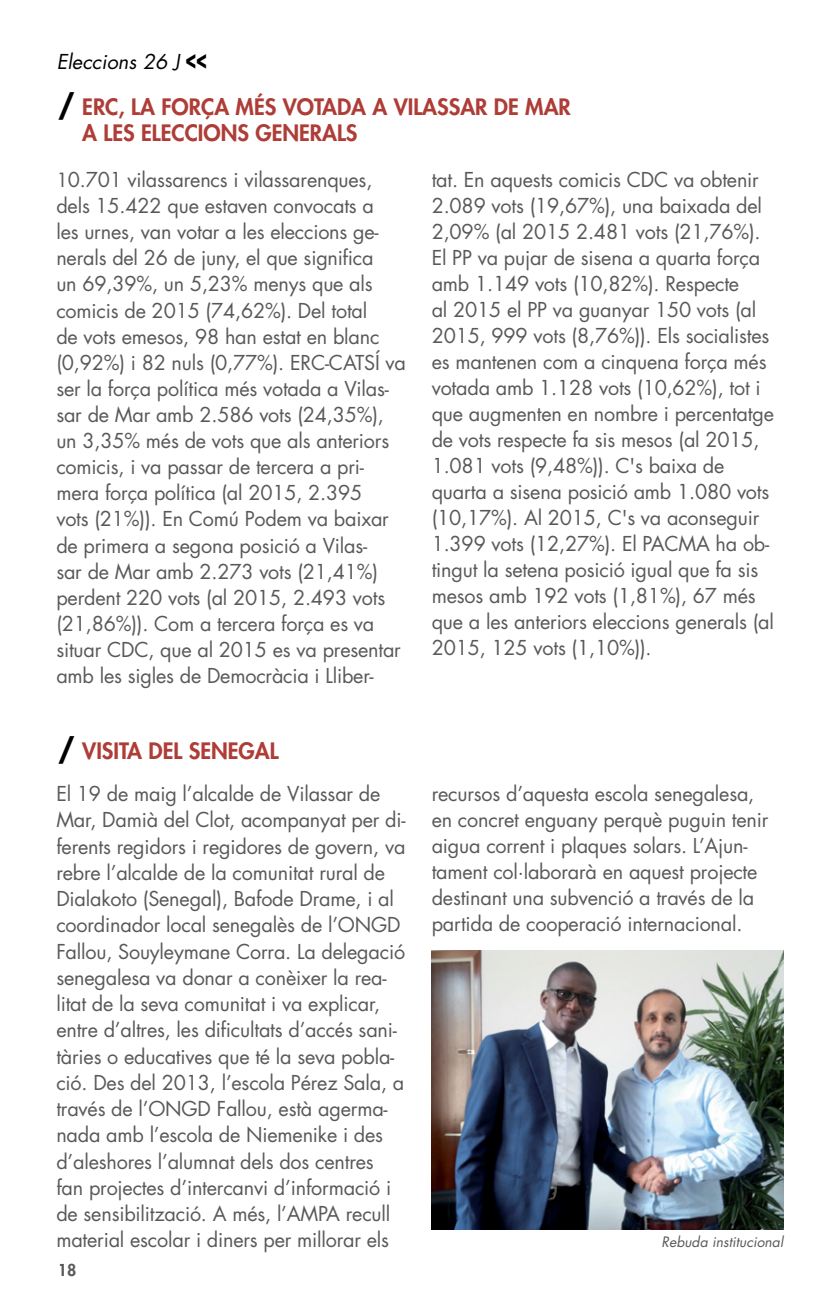
<style>
.page{position:relative;width:840px;height:1304px;background:#fff}
.page>*{position:absolute;margin:0;border:0;box-sizing:border-box;transform-origin:0 0}
.t1{font:700 30px "Futura Std";color:#000}
.t2{font:800 22px/26px "Futura Std";color:#ae3d37}
.t3{font:20px/26.2px "Futura Std";letter-spacing:-.01em;color:#58595b}
.t4{font:italic 20px "Futura Std";color:#000}
.t5{font:800 16px "Futura Std";color:#58595b}
.t6{font:italic 14px "Futura Std";color:#58595b}
.s1{font-weight:800;font-style:normal;font-size:30px}
.s2{font-size:19px}
.s3{font-weight:700;font-size:30px;color:#000}
</style>
<div class="page">
<img style="left:431px;top:950px;width:351px;height:279px">
<p class="t4" style="left:57px;top:49px;width:151px">Eleccions 26 J <span class="s1">&lt;&lt;</span></p>
<h1 class="t1" style="left:58px;top:86px;width:19px">/</h1>
<p class="t2" style="left:82px;top:94px;width:490px">ERC, LA FORÇA MÉS VOTADA A VILASSAR DE MAR<br>A LES ELECCIONS GENERALS</p>
<p class="t3" style="left:56px;top:167px;width:351px"><span class="s2">1</span>0.701 vilassarencs i vilassarenques, dels 15.422 que estaven convocats a<br>les urnes, van votar a les eleccions ge&shy;nerals del 26 de juny, el que significa<br>un 69,39%, un 5,23% menys que als comicis de 2015 (74,62%). Del total<br>de vots emesos, 98 han estat en blanc (0,92%) i 82 nuls (0,77%). ERC-CATSÍ va ser la força política més votada a Vilas&shy;sar de Mar amb 2.586 vots (24,35%), un 3,35% més de vots que als anteriors comicis, i va passar de tercera a pri&shy;mera força política (al 2015, 2.395<br>vots (21%)). En Comú Podem va baixar de primera a segona posició a Vilas-<br>sar de Mar amb 2.273 vots (21,41%) perdent 220 vots (al 2015, 2.493 vots (21,86%)). Com a tercera força es va situar CDC, que al 2015 es va presentar amb les sigles de Democràcia i Lliber-</p>
<p class="t2" style="left:58px;top:737px;width:222px"><span class="s3">/</span> VISITA DEL SENEGAL</p>
<p class="t3" style="left:56px;top:781px;width:350px">El 19 de maig l’alcalde de Vilassar de Mar, Damià del Clot, acompanyat per di&shy;ferents regidors i regidores de govern, va rebre l’alcalde de la comunitat rural de Dialakoto (Senegal), Bafode Drame, i al coordinador local senegalès de l’ONGD Fallou, Souyleymane Corra. La delegació senegalesa va donar a conèixer la rea&shy;litat de la seva comunitat i va explicar, entre d’altres, les dificultats d’accés sani&shy;tàries o educatives que té la seva pobla&shy;ció. Des del 2013, l’escola Pérez Sala, a través de l’ONGD Fallou, està agerma&shy;nada amb l’escola de Niemenike i des d’aleshores l’alumnat dels dos centres fan projectes d’intercanvi d’informació i de sensibilització. A més, l’AMPA recull material escolar i diners per millorar els</p>
<p class="t5" style="left:58px;top:1260px;width:20px">18</p>
<p class="t3" style="left:431px;top:167px;width:343px">tat. En aquests comicis CDC va obtenir 2.089 vots (19,67%), una baixada del 2,09% (al 2015 2.481 vots (21,76%).<br>El PP va pujar de sisena a quarta força amb 1.149 vots (10,82%). Respecte<br>al 2015 el PP va guanyar 150 vots (al 2015, 999 vots (8,76%)). Els socialistes es mantenen com a cinquena força més votada amb 1.128 vots (10,62%), tot i que augmenten en nombre i percentatge de vots respecte fa sis mesos (al 2015, 1.081 vots (9,48%)). C's baixa de quarta a sisena posició amb 1.080 vots (10,17%). Al 2015, C's va aconseguir 1.399 vots (12,27%). El PACMA ha ob&shy;tingut la setena posició igual que fa sis mesos amb 192 vots (1,81%), 67 més que a les anteriors eleccions generals (al 2015, 125 vots (1,10%)).</p>
<p class="t3" style="left:431px;top:781px;width:338px">recursos d’aquesta escola senegalesa, en concret enguany perquè puguin tenir aigua corrent i plaques solars. L’Ajun&shy;tament col·laborarà en aquest projecte destinant una subvenció a través de la partida de cooperació internacional.</p>
<p class="t6" style="left:661px;top:1233px;width:123px">Rebuda institucional</p>
</div>
